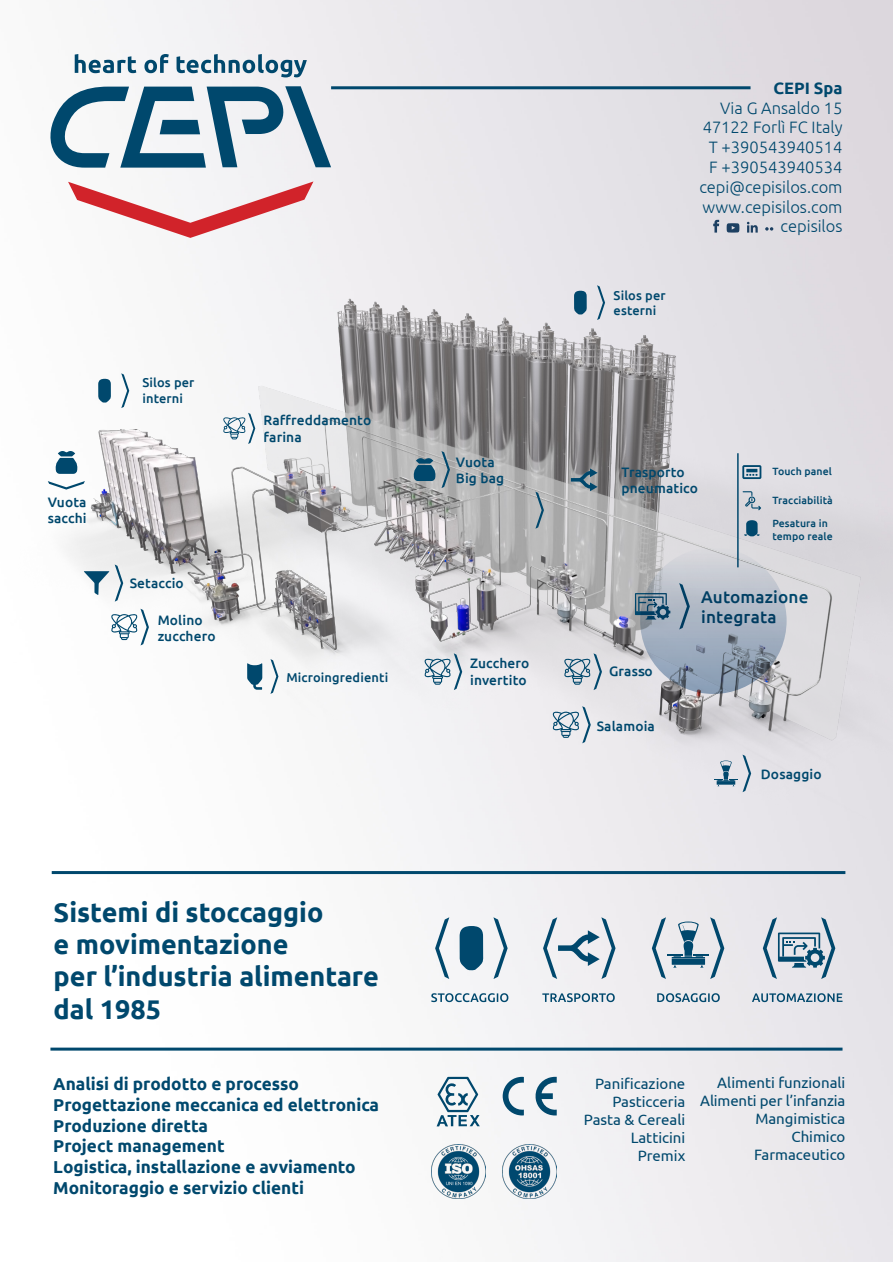
<style>
.page{position:relative;width:893px;height:1263px;background:#fff}
.page>*{position:absolute;margin:0;border:0;box-sizing:border-box;transform-origin:0 0}
.t1{font:700 27px/32.4px "Ubuntu";color:#00486d}
.t2{font:700 17.25px/20.7px "Ubuntu";color:#00486d}
.t3{font:500 17.1px "Ubuntu";letter-spacing:.01em;color:#00486d}
.t4{font:300 16.5px/19.8px "Ubuntu";color:#00486d;text-align:right}
.t5{font:15px/18px "Ubuntu";color:#00486d;text-align:right}
.t6{font:500 13.8px "Ubuntu";letter-spacing:.01em;color:#00486d}
.t7{font:500 13.65px/16.5px "Ubuntu";letter-spacing:.01em;color:#00486d}
.t8{font:500 12.9px/15.5px "Ubuntu";letter-spacing:.01em;color:#00486d}
.t9{font:500 10.5px/12.6px "Ubuntu";letter-spacing:.01em;color:#00486d}
.s1{font-weight:700}
</style>
<div class="page">
<img style="left:50px;top:0;width:843px;height:1261px">
<img style="left:47px;top:248px;width:846px;height:586px">
<hr style="left:331px;top:86px;width:419px;height:3px;background:#00486d">
<svg style="left:713px;top:220px;width:6px;height:13px"></svg>
<svg style="left:727px;top:223px;width:12px;height:10px"></svg>
<svg style="left:747px;top:222px;width:11px;height:11px"></svg>
<svg style="left:765px;top:227px;width:8px;height:4px"></svg>
<svg style="left:50px;top:86px;width:281px;height:82px"></svg>
<svg style="left:68px;top:181px;width:245px;height:57px"></svg>
<svg style="left:75px;top:54px;width:232px;height:23px"></svg>
<svg style="left:552px;top:706px;width:39px;height:37px"></svg>
<svg style="left:714px;top:754px;width:37px;height:38px"></svg>
<svg style="left:412px;top:451px;width:38px;height:37px"></svg>
<svg style="left:571px;top:468px;width:27px;height:23px"></svg>
<svg style="left:535px;top:491px;width:9px;height:38px"></svg>
<svg style="left:98px;top:379px;width:13px;height:24px"></svg>
<svg style="left:121px;top:373px;width:8px;height:35px"></svg>
<svg style="left:574px;top:291px;width:13px;height:24px"></svg>
<svg style="left:597px;top:285px;width:8px;height:35px"></svg>
<svg style="left:223px;top:413px;width:32px;height:31px"></svg>
<svg style="left:84px;top:571px;width:25px;height:24px"></svg>
<svg style="left:115px;top:564px;width:8px;height:38px"></svg>
<svg style="left:247px;top:663px;width:15px;height:27px"></svg>
<svg style="left:270px;top:659px;width:8px;height:35px"></svg>
<svg style="left:111px;top:609px;width:38px;height:36px"></svg>
<svg style="left:424px;top:653px;width:38px;height:37px"></svg>
<svg style="left:564px;top:653px;width:38px;height:37px"></svg>
<svg style="left:635px;top:593px;width:10px;height:26px"></svg>
<hr style="left:737px;top:453px;width:2px;height:114px;background:#00486d">
<svg style="left:743px;top:491px;width:18px;height:19px"></svg>
<svg style="left:742px;top:465px;width:19px;height:14px"></svg>
<svg style="left:744px;top:520px;width:16px;height:16px"></svg>
<svg style="left:48px;top:481px;width:37px;height:9px"></svg>
<svg style="left:54px;top:451px;width:25px;height:23px"></svg>
<svg style="left:431px;top:993px;width:77px;height:9px"></svg>
<svg style="left:460px;top:926px;width:23px;height:44px"></svg>
<svg style="left:493px;top:917px;width:15px;height:62px"></svg>
<svg style="left:435px;top:917px;width:14px;height:62px"></svg>
<svg style="left:542px;top:993px;width:73px;height:9px"></svg>
<svg style="left:543px;top:917px;width:73px;height:62px"></svg>
<svg style="left:657px;top:993px;width:63px;height:9px"></svg>
<svg style="left:652px;top:917px;width:72px;height:62px;background:#b2c2cd"></svg>
<svg style="left:752px;top:993px;width:90px;height:9px"></svg>
<svg style="left:763px;top:917px;width:72px;height:62px;background:#abbcc9"></svg>
<hr style="left:52px;top:871px;width:793px;height:3px;background:#00486d">
<hr style="left:50px;top:1047px;width:792px;height:3px;background:#00486d">
<svg style="left:437px;top:1077px;width:43px;height:49px"></svg>
<svg style="left:534px;top:1077px;width:23px;height:38px"></svg>
<svg style="left:503px;top:1077px;width:21px;height:38px"></svg>
<img style="left:431px;top:1145px;width:54px;height:54px">
<img style="left:503px;top:1145px;width:54px;height:54px">
<svg style="left:640px;top:547px;width:147px;height:147px;background:#a3aebc"></svg>
<p class="t7" style="left:48px;top:493px;width:40px">Vuota sacchi</p>
<p class="t8" style="left:142px;top:374px;width:54px">Silos per interni</p>
<p class="t7" style="left:130px;top:575px;width:56px">Setaccio</p>
<p class="t7" style="left:158px;top:611px;width:59px">Molino zucchero</p>
<p class="t6" style="left:264px;top:412px;width:109px">Raffreddamento</p>
<p class="t6" style="left:264px;top:428px;width:40px">farina</p>
<p class="t8" style="left:286px;top:669px;width:103px">Microingredienti</p>
<p class="t1" style="left:54px;top:895px;width:327px">Sistemi di stoccaggio<br>e movimentazione<br>per l’industria alimentare dal 1985</p>
<p class="t2" style="left:53px;top:1073px;width:327px">Analisi di prodotto e processo<br>Progettazione meccanica ed elettronica<br>Produzione diretta<br>Project management<br>Logistica, installazione e avviamento<br>Monitoraggio e servizio clienti</p>
<p class="t7" style="left:456px;top:453px;width:50px">Vuota<br>Big bag</p>
<p class="t7" style="left:470px;top:655px;width:61px">Zucchero</p>
<p class="t7" style="left:470px;top:671px;width:58px">invertito</p>
<p class="t8" style="left:614px;top:287px;width:54px">Silos per esterni</p>
<p class="t4" style="left:699px;top:78px;width:145px"><span class="s1">CEPI Spa<br></span>Via G Ansaldo 15<br>47122 Forlì FC Italy<br>T +390543940514<br>F +390543940534 cepi@cepisilos.com www.cepisilos.com cepisilos</p>
<p class="t7" style="left:621px;top:463px;width:78px">Trasporto pneumatico</p>
<p class="t9" style="left:772px;top:464px;width:61px">Touch panel</p>
<p class="t9" style="left:772px;top:494px;width:62px">Tracciabilità</p>
<p class="t9" style="left:772px;top:517px;width:62px">Pesatura in tempo reale</p>
<p class="t7" style="left:609px;top:663px;width:45px">Grasso</p>
<p class="t7" style="left:597px;top:717px;width:60px">Salamoia</p>
<p class="t3" style="left:701px;top:586px;width:109px">Automazione</p>
<p class="t3" style="left:701px;top:606px;width:77px">integrata</p>
<p class="t6" style="left:761px;top:765px;width:62px">Dosaggio</p>
<p class="t5" style="left:584px;top:1074px;width:103px">Panificazione<br>Pasticceria<br>Pasta &amp; Cereali<br>Latticini<br>Premix</p>
<p class="t5" style="left:700px;top:1074px;width:147px">Alimenti funzionali<br>Alimenti per l’infanzia</p>
<p class="t5" style="left:754px;top:1110px;width:93px">Mangimistica<br>Chimico<br>Farmaceutico</p>
</div>
